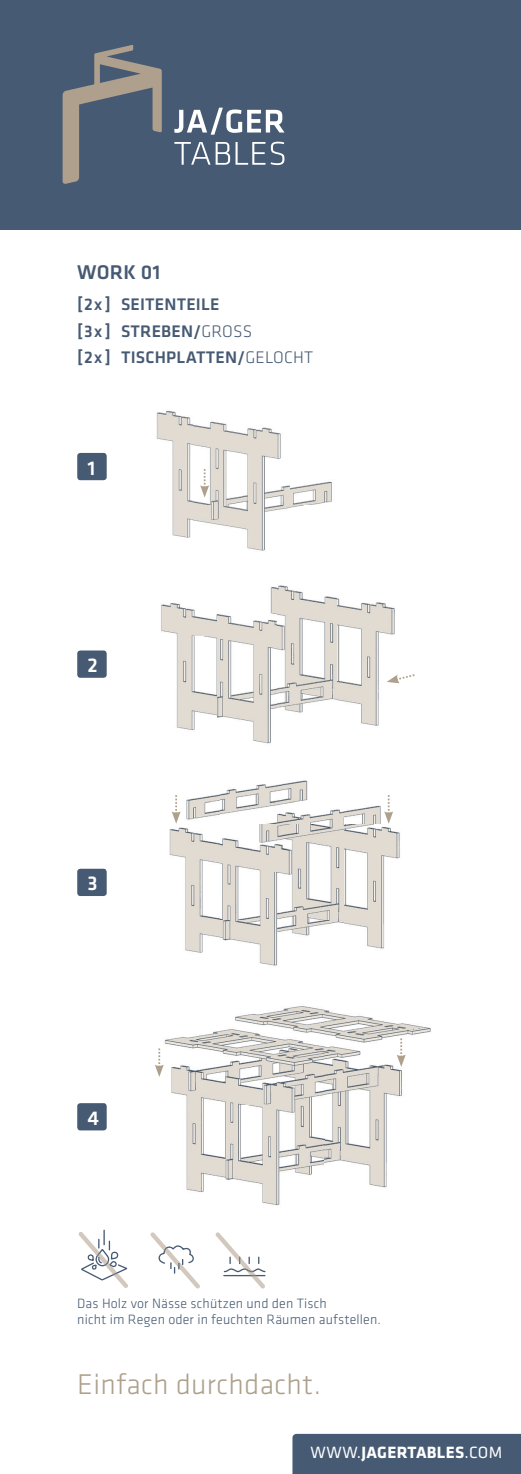
<style>
.page{position:relative;width:521px;height:1474px;background:#fff}
.page>*{position:absolute;margin:0;border:0;box-sizing:border-box;transform-origin:0 0}
.t1{font:300 29.57px "Klavika Basic";letter-spacing:.01em;color:#aea08c}
.t2{font:500 20.65px "Klavika Basic";letter-spacing:.01em;color:#465a73}
.t3{font:500 20.65px "Klavika Basic";color:#fff}
.t4{font:500 17.32px/26.4px "Klavika Basic";letter-spacing:.01em;color:#465a73}
.t5{font:700 16.97px "Klavika Basic";letter-spacing:.02em;color:#fff}
.t6{font:300 14px/15.8px "Klavika Basic";letter-spacing:.01em;color:#465a73}
.s1{font-weight:300}
.s2{font-weight:400}
</style>
<div class="page">
<div style="left:77px;top:453px;width:30px;height:27px;background:#465a73;border-radius:3px"></div>
<div style="left:77px;top:650px;width:30px;height:27px;background:#465a73;border-radius:3px"></div>
<div style="left:77px;top:868px;width:30px;height:28px;background:#465a73;border-radius:3px"></div>
<div style="left:77px;top:1103px;width:30px;height:27px;background:#465a73;border-radius:3px"></div>
<div style="left:0;top:0;width:521px;height:230px;background:#465a73"></div>
<div style="left:292px;top:1433px;width:229px;height:40px;background:#465a73"></div>
<svg style="left:63px;top:45px;width:99px;height:139px"></svg>
<svg style="left:174px;top:142px;width:91px;height:23px"></svg>
<svg style="left:271px;top:142px;width:13px;height:23px"></svg>
<svg style="left:174px;top:108px;width:110px;height:27px"></svg>
<img style="left:164px;top:1006px;width:267px;height:199px">
<img style="left:156px;top:411px;width:176px;height:140px">
<img style="left:161px;top:585px;width:234px;height:159px">
<img style="left:169px;top:780px;width:231px;height:186px">
<svg style="left:200px;top:469px;width:9px;height:28px"></svg>
<svg style="left:172px;top:795px;width:9px;height:28px"></svg>
<svg style="left:384px;top:795px;width:9px;height:28px"></svg>
<svg style="left:155px;top:1048px;width:9px;height:28px"></svg>
<svg style="left:397px;top:1038px;width:9px;height:28px"></svg>
<svg style="left:387px;top:674px;width:27px;height:9px"></svg>
<svg style="left:78px;top:1229px;width:50px;height:58px"></svg>
<svg style="left:150px;top:1232px;width:50px;height:56px"></svg>
<svg style="left:215px;top:1232px;width:50px;height:56px"></svg>
<h2 class="t2" style="left:77px;top:265px;width:85px">WORK 01</h2>
<p class="t4" style="left:77px;top:293px;width:237px">[ 2x ] SEITENTEILE<br>[ 3x ] STREBEN/<span class="s1">GROSS<br></span>[ 2x ] TISCHPLATTEN/<span class="s1">GELOCHT</span></p>
<h2 class="t3" style="left:88px;top:460px;width:9px">1</h2>
<h2 class="t3" style="left:88px;top:657px;width:12px">2</h2>
<h2 class="t3" style="left:88px;top:875px;width:12px">3</h2>
<h2 class="t3" style="left:88px;top:1110px;width:13px">4</h2>
<p class="t6" style="left:77px;top:1296px;width:305px">Das Holz vor Nässe schützen und den Tisch<br>nicht im Regen oder in feuchten Räumen aufstellen.</p>
<h1 class="t1" style="left:77px;top:1372px;width:245px">Einfach durchdacht.</h1>
<p class="t5" style="left:311px;top:1445px;width:193px"><span class="s2">WWW.</span>JAGERTABLES<span class="s2">.COM</span></p>
</div>
